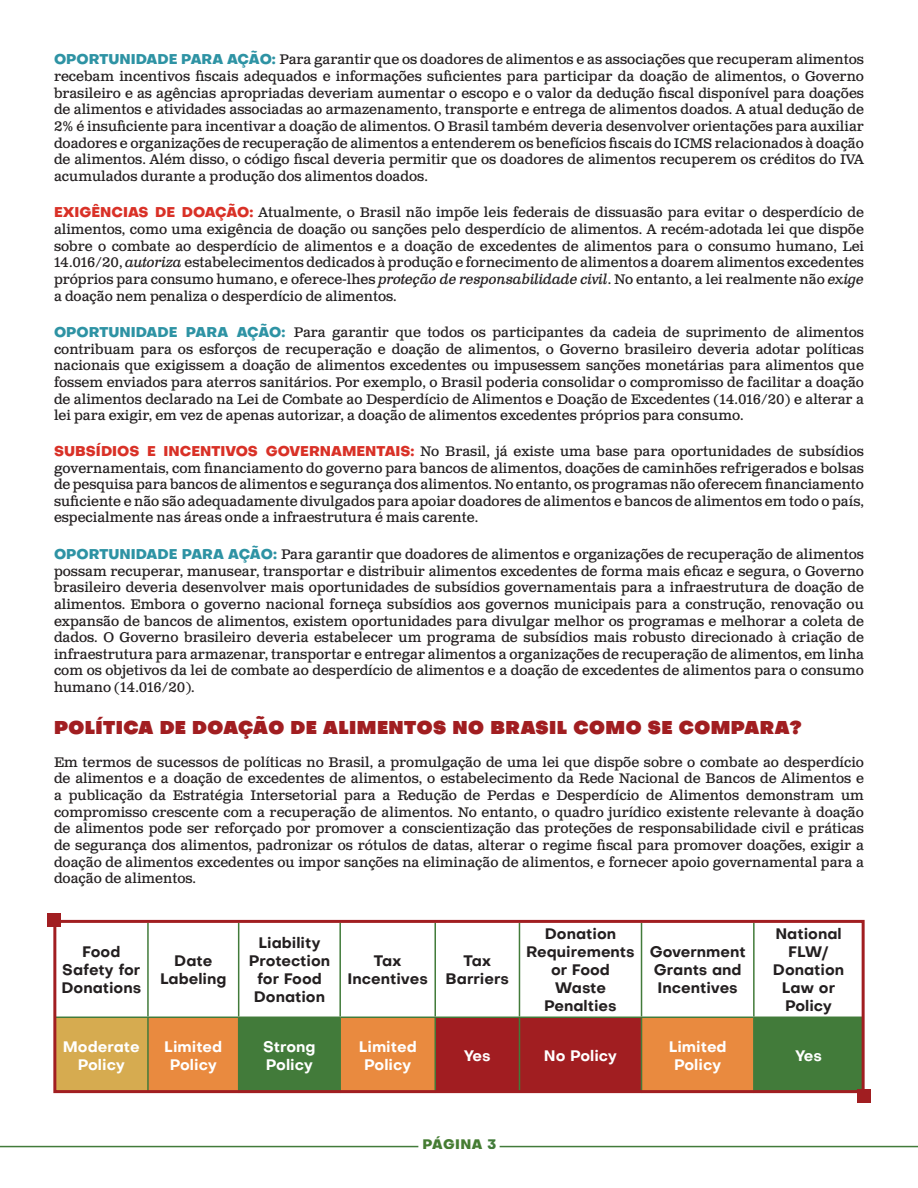
<style>
.page{position:relative;width:918px;height:1188px;background:#fff}
.page>*{position:absolute;margin:0;border:0;box-sizing:border-box;transform-origin:0 0}
.t1{font:18px "Objectivity Super";letter-spacing:.025em;color:#a11e21}
.t2{font:700 15px/18px "Objectivity";color:#231f20;text-align:center}
.t3{font:700 15px/18px "Objectivity";color:#fff;text-align:center}
.t4{font:13.8px/16.6px "Clarendon Text Pro";color:#231f20;text-align:justify}
.t5{font:800 13.5px "Objectivity";letter-spacing:.03em;color:#457c32}
.s1{font-family:"Objectivity";font-weight:800;color:#2e93a4}
.s2{font-family:"Objectivity";font-weight:800;color:#d93127}
.s3{font-style:italic}
.s4{color:#427b3a}
</style>
<div class="page">
<hr style="left:0;top:1146px;width:418px;height:1px;background:#427b3a">
<hr style="left:500px;top:1146px;width:418px;height:1px;background:#427b3a">
<div style="left:55px;top:1017px;width:93px;height:76px;background:#d6ab50"></div>
<div style="left:148px;top:1017px;width:91px;height:76px;background:#e98a3f"></div>
<div style="left:239px;top:1018px;width:622px;height:71px;background:#427b3a"></div>
<div style="left:341px;top:1018px;width:412px;height:71px;background:#e98a3f"></div>
<div style="left:435px;top:1017px;width:84px;height:76px;background:#a11d21"></div>
<div style="left:519px;top:1017px;width:123px;height:76px;background:#a11e21"></div>
<hr style="left:147px;top:923px;width:2px;height:94px;background:#427b3a">
<hr style="left:238px;top:923px;width:1px;height:94px;background:#427b3a">
<hr style="left:339px;top:923px;width:2px;height:94px;background:#427b3a">
<hr style="left:434px;top:923px;width:2px;height:94px;background:#427b3a">
<hr style="left:519px;top:923px;width:1px;height:94px;background:#427b3a">
<hr style="left:641px;top:923px;width:1px;height:94px;background:#427b3a">
<hr style="left:753px;top:923px;width:2px;height:94px;background:#427b3a">
<hr style="left:56px;top:1017px;width:92px;height:1px;background:#427b3a">
<hr style="left:148px;top:1017px;width:91px;height:1px;background:#427b3a">
<hr style="left:147px;top:1018px;width:2px;height:74px;background:#427b3a">
<hr style="left:239px;top:1017px;width:101px;height:1px;background:#427b3a">
<hr style="left:238px;top:1018px;width:1px;height:74px;background:#427b3a">
<hr style="left:435px;top:1017px;width:84px;height:1px;background:#427b3a">
<hr style="left:519px;top:1017px;width:123px;height:1px;background:#427b3a">
<hr style="left:519px;top:1018px;width:1px;height:74px;background:#427b3a">
<hr style="left:754px;top:1017px;width:108px;height:1px;background:#427b3a">
<hr style="left:339px;top:1018px;width:2px;height:74px;background:#427b3a">
<hr style="left:340px;top:1017px;width:95px;height:1px;background:#427b3a">
<hr style="left:434px;top:1018px;width:2px;height:74px;background:#427b3a">
<hr style="left:641px;top:1018px;width:1px;height:74px;background:#427b3a">
<hr style="left:642px;top:1017px;width:112px;height:1px;background:#427b3a">
<hr style="left:753px;top:1018px;width:2px;height:74px;background:#427b3a">
<div style="left:48px;top:914px;width:13px;height:13px;background:#a11e21"></div>
<div style="left:857px;top:1089px;width:13px;height:14px;background:#a11e21"></div>
<div style="left:53px;top:920px;width:812px;height:173px;border:3px solid #a11e21"></div>
<p class="t4" style="left:54px;top:52px;width:812px"><span class="s1">OPORTUNIDADE PARA AÇÃO:</span> Para garantir que os doadores de alimentos e as associações que recuperam alimentos recebam incentivos fiscais adequados e informações suficientes para participar da doação de alimentos, o Governo brasileiro e as agências apropriadas deveriam aumentar o escopo e o valor da dedução fiscal disponível para doações de alimentos e atividades associadas ao armazenamento, transporte e entrega de alimentos doados. A atual dedução de 2% é insuficiente para incentivar a doação de alimentos. O Brasil também deveria desenvolver orientações para auxiliar doadores e organizações de recuperação de alimentos a entenderem os benefícios fiscais do ICMS relacionados à doação de alimentos. Além disso, o código fiscal deveria permitir que os doadores de alimentos recuperem os créditos do IVA acumulados durante a produção dos alimentos doados.</p>
<p class="t4" style="left:54px;top:205px;width:812px"><span class="s2">EXIGÊNCIAS DE DOAÇÃO:</span> Atualmente, o Brasil não impõe leis federais de dissuasão para evitar o desperdício de alimentos, como uma exigência de doação ou sanções pelo desperdício de alimentos. A recém-adotada lei que dispõe sobre o combate ao desperdício de alimentos e a doação de excedentes de alimentos para o consumo humano, Lei 14.016/20, <span class="s3">autoriza</span> estabelecimentos dedicados à produção e fornecimento de alimentos a doarem alimentos excedentes próprios para consumo humano, e oferece-lhes <span class="s3">proteção de responsabilidade civil</span>. No entanto, a lei realmente não <span class="s3">exige </span>a doação nem penaliza o desperdício de alimentos.</p>
<p class="t4" style="left:54px;top:325px;width:812px"><span class="s1">OPORTUNIDADE PARA AÇÃO:</span> Para garantir que todos os participantes da cadeia de suprimento de alimentos contribuam para os esforços de recuperação e doação de alimentos, o Governo brasileiro deveria adotar políticas nacionais que exigissem a doação de alimentos excedentes ou impusessem sanções monetárias para alimentos que fossem enviados para aterros sanitários. Por exemplo, o Brasil poderia consolidar o compromisso de facilitar a doação de alimentos declarado na Lei de Combate ao Desperdício de Alimentos e Doação de Excedentes (14.016/20) e alterar a lei para exigir, em vez de apenas autorizar, a doação de alimentos excedentes próprios para consumo.</p>
<p class="t4" style="left:54px;top:443px;width:812px"><span class="s2">SUBSÍDIOS E INCENTIVOS GOVERNAMENTAIS:</span> No Brasil, já existe uma base para oportunidades de subsídios governamentais, com financiamento do governo para bancos de alimentos, doações de caminhões refrigerados e bolsas de pesquisa para bancos de alimentos e segurança dos alimentos. No entanto, os programas não oferecem financiamento suficiente e não são adequadamente divulgados para apoiar doadores de alimentos e bancos de alimentos em todo o país, especialmente nas áreas onde a infraestrutura é mais carente.</p>
<p class="t4" style="left:54px;top:546px;width:812px"><span class="s1">OPORTUNIDADE PARA AÇÃO:</span> Para garantir que doadores de alimentos e organizações de recuperação de alimentos possam recuperar, manusear, transportar e distribuir alimentos excedentes de forma mais eficaz e segura, o Governo brasileiro deveria desenvolver mais oportunidades de subsídios governamentais para a infraestrutura de doação de alimentos. Embora o governo nacional forneça subsídios aos governos municipais para a construção, renovação ou expansão de bancos de alimentos, existem oportunidades para divulgar melhor os programas e melhorar a coleta de dados. O Governo brasileiro deveria estabelecer um programa de subsídios mais robusto direcionado à criação de infraestrutura para armazenar, transportar e entregar alimentos a organizações de recuperação de alimentos, em linha com os objetivos da lei de combate ao desperdício de alimentos e a doação de excedentes de alimentos para o consumo humano (14.016/20).</p>
<p class="t1" style="left:54px;top:712px;width:749px">POLÍTICA DE DOAÇÃO DE ALIMENTOS NO BRASIL COMO SE COMPARA?</p>
<p class="t4" style="left:54px;top:754px;width:812px">Em termos de sucessos de políticas no Brasil, a promulgação de uma lei que dispõe sobre o combate ao desperdício de alimentos e a doação de excedentes de alimentos, o estabelecimento da Rede Nacional de Bancos de Alimentos e a publicação da Estratégia Intersetorial para a Redução de Perdas e Desperdício de Alimentos demonstram um compromisso crescente com a recuperação de alimentos. No entanto, o quadro jurídico existente relevante à doação de alimentos pode ser reforçado por promover a conscientização das proteções de responsabilidade civil e práticas de segurança dos alimentos, padronizar os rótulos de datas, alterar o regime fiscal para promover doações, exigir a doação de alimentos excedentes ou impor sanções na eliminação de alimentos, e fornecer apoio governamental para a doação de alimentos.</p>
<p class="t2" style="left:61px;top:943px;width:81px">Food<br>Safety for<br>Donations</p>
<p class="t2" style="left:160px;top:952px;width:68px">Date<br>Labeling</p>
<p class="t2" style="left:249px;top:934px;width:83px">Liability<br>Protection for Food<br>Donation</p>
<p class="t2" style="left:348px;top:952px;width:82px">Tax<br>Incentives</p>
<p class="t2" style="left:446px;top:952px;width:65px">Tax<br>Barriers</p>
<p class="t2" style="left:526px;top:925px;width:110px">Donation<br>Requirements or Food<br>Waste<br>Penalties</p>
<p class="t2" style="left:650px;top:943px;width:97px;text-align:left">Government<br>Grants and<br>Incentives</p>
<p class="t2" style="left:773px;top:925px;width:73px">National<br>FLW/<br>Donation<br>Law or<br>Policy</p>
<p class="t3" style="left:63px;top:1037px;width:79px">Moderate<br>Policy</p>
<p class="t3" style="left:164px;top:1037px;width:60px">Limited<br>Policy</p>
<p class="t3" style="left:263px;top:1037px;width:54px;text-align:left">Strong<br>Policy</p>
<p class="t3" style="left:359px;top:1037px;width:60px">Limited<br>Policy</p>
<p class="t3" style="left:464px;top:1046px;width:28px">Yes</p>
<p class="t3" style="left:544px;top:1046px;width:75px">No Policy</p>
<p class="t3" style="left:669px;top:1037px;width:60px">Limited<br>Policy</p>
<p class="t3" style="left:795px;top:1046px;width:28px">Yes</p>
<p class="t5" style="left:423px;top:1134px;width:75px">PÁGINA <span class="s4">3</span></p>
</div>
